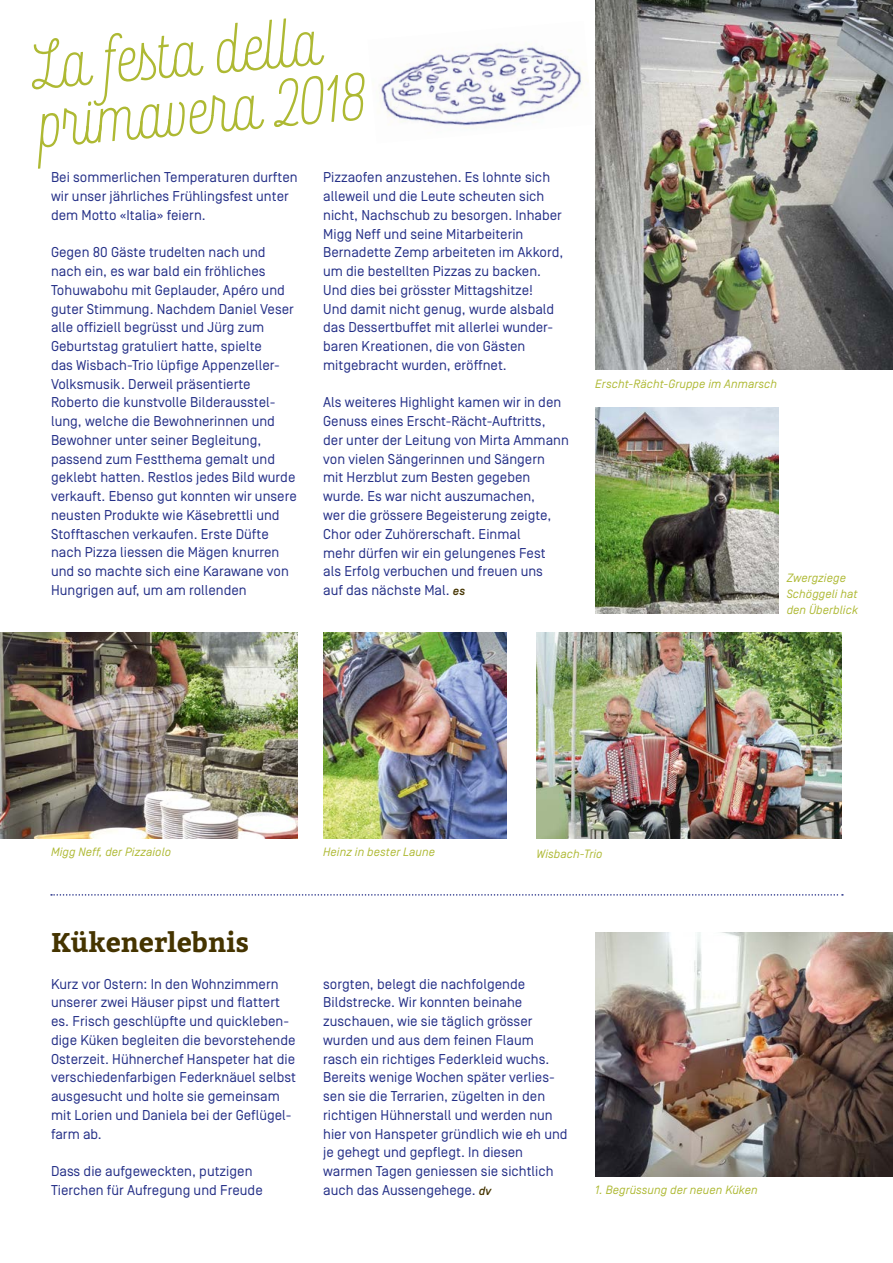
<style>
.page{position:relative;width:893px;height:1263px;background:#fff}
.page>*{position:absolute;margin:0;border:0;box-sizing:border-box;transform-origin:0 0}
.t1{font:60px/58.5px "Rockeby Sc One";color:#aeb933}
.t2{font:700 27px "Bitter";color:#453400}
.t3{font:14.25px/18.8px "Simplon Norm";color:#242f87}
.t4{font:italic 12px/15.8px "Simplon Norm";letter-spacing:.01em;color:#aeb933}
.s1{font-weight:500;font-style:italic;font-size:12px;color:#453400}
</style>
<div class="page">
<img style="left:595px;top:932px;width:298px;height:244px">
<img style="left:0;top:632px;width:298px;height:206px">
<img style="left:595px;top:0;width:298px;height:370px">
<img style="left:537px;top:632px;width:305px;height:207px">
<svg style="left:51px;top:894px;width:792px;height:2px"></svg>
<img style="left:595px;top:407px;width:183px;height:207px">
<img style="left:323px;top:632px;width:183px;height:206px">
<img style="left:379px;top:44px;width:209px;height:85px">
<h1 class="t1" style="left:31px;top:39px;width:329px;rotate:-5deg">La festa della primavera 2018</h1>
<p class="t3" style="left:51px;top:168px;width:248px">Bei sommerlichen Temperaturen durften wir unser jährliches Frühlingsfest unter dem Motto «Italia» feiern.</p>
<p class="t3" style="left:51px;top:243px;width:247px">Gegen 80 Gäste trudelten nach und nach ein, es war bald ein fröhliches Tohuwabohu mit Geplauder, Apéro und guter Stimmung. Nachdem Daniel Veser alle offiziell begrüsst und Jürg zum Geburtstag gratuliert hatte, spielte<br>das Wisbach-Trio lüpfige Appenzeller-Volksmusik. Derweil präsentierte Roberto die kunstvolle Bilderausstel&shy;lung, welche die Bewohnerinnen und Bewohner unter seiner Begleitung, passend zum Festthema gemalt und geklebt hatten. Restlos jedes Bild wurde verkauft. Ebenso gut konnten wir unsere neusten Produkte wie Käsebrettli und Stofftaschen verkaufen. Erste Düfte nach Pizza liessen die Mägen knurren und so machte sich eine Karawane von Hungrigen auf, um am rollenden</p>
<p class="t3" style="left:323px;top:168px;width:242px">Pizzaofen anzustehen. Es lohnte sich alleweil und die Leute scheuten sich nicht, Nachschub zu besorgen. Inhaber Migg Neff und seine Mitarbeiterin Bernadette Zemp arbeiteten im Akkord, um die bestellten Pizzas zu backen.<br>Und dies bei grösster Mittagshitze!<br>Und damit nicht genug, wurde alsbald das Dessertbuffet mit allerlei wunder&shy;baren Kreationen, die von Gästen mitgebracht wurden, eröffnet.</p>
<p class="t3" style="left:323px;top:393px;width:247px">Als weiteres Highlight kamen wir in den Genuss eines Erscht-Rächt-Auftritts, der unter der Leitung von Mirta Ammann von vielen Sängerinnen und Sängern<br>mit Herzblut zum Besten gegeben wurde. Es war nicht auszumachen,<br>wer die grössere Begeisterung zeigte, Chor oder Zuhörerschaft. Einmal<br>mehr dürfen wir ein gelungenes Fest<br>als Erfolg verbuchen und freuen uns<br>auf das nächste Mal. <span class="s1">es</span></p>
<p class="t4" style="left:595px;top:376px;width:183px">Erscht-Rächt-Gruppe im Anmarsch</p>
<p class="t4" style="left:787px;top:570px;width:73px">Zwergziege<br>Schöggeli hat den Überblick</p>
<p class="t4" style="left:51px;top:844px;width:122px">Migg Neff, der Pizzaiolo</p>
<p class="t4" style="left:323px;top:844px;width:113px">Heinz in bester Laune</p>
<p class="t4" style="left:537px;top:846px;width:67px">Wisbach-Trio</p>
<h2 class="t2" style="left:51px;top:926px;width:200px">Kükenerlebnis</h2>
<p class="t3" style="left:51px;top:975px;width:247px">Kurz vor Ostern: In den Wohnzimmern unserer zwei Häuser pipst und flattert es. Frisch geschlüpfte und quickleben&shy;dige Küken begleiten die bevorstehende Osterzeit. Hühnerchef Hanspeter hat die verschiedenfarbigen Federknäuel selbst ausgesucht und holte sie gemeinsam mit Lorien und Daniela bei der Geflügel&shy;farm ab.</p>
<p class="t3" style="left:51px;top:1162px;width:213px">Dass die aufgeweckten, putzigen<br>Tierchen für Aufregung und Freude</p>
<p class="t3" style="left:323px;top:975px;width:246px">sorgten, belegt die nachfolgende Bildstrecke. Wir konnten beinahe zuschauen, wie sie täglich grösser wurden und aus dem feinen Flaum rasch ein richtiges Federkleid wuchs.<br>Bereits wenige Wochen später verlies&shy;sen sie die Terrarien, zügelten in den richtigen Hühnerstall und werden nun hier von Hanspeter gründlich wie eh und je gehegt und gepflegt. In diesen warmen Tagen geniessen sie sichtlich auch das Aussengehege. <span class="s1">dv</span></p>
<p class="t4" style="left:595px;top:1182px;width:164px">1. Begrüssung der neuen Küken</p>
</div>
